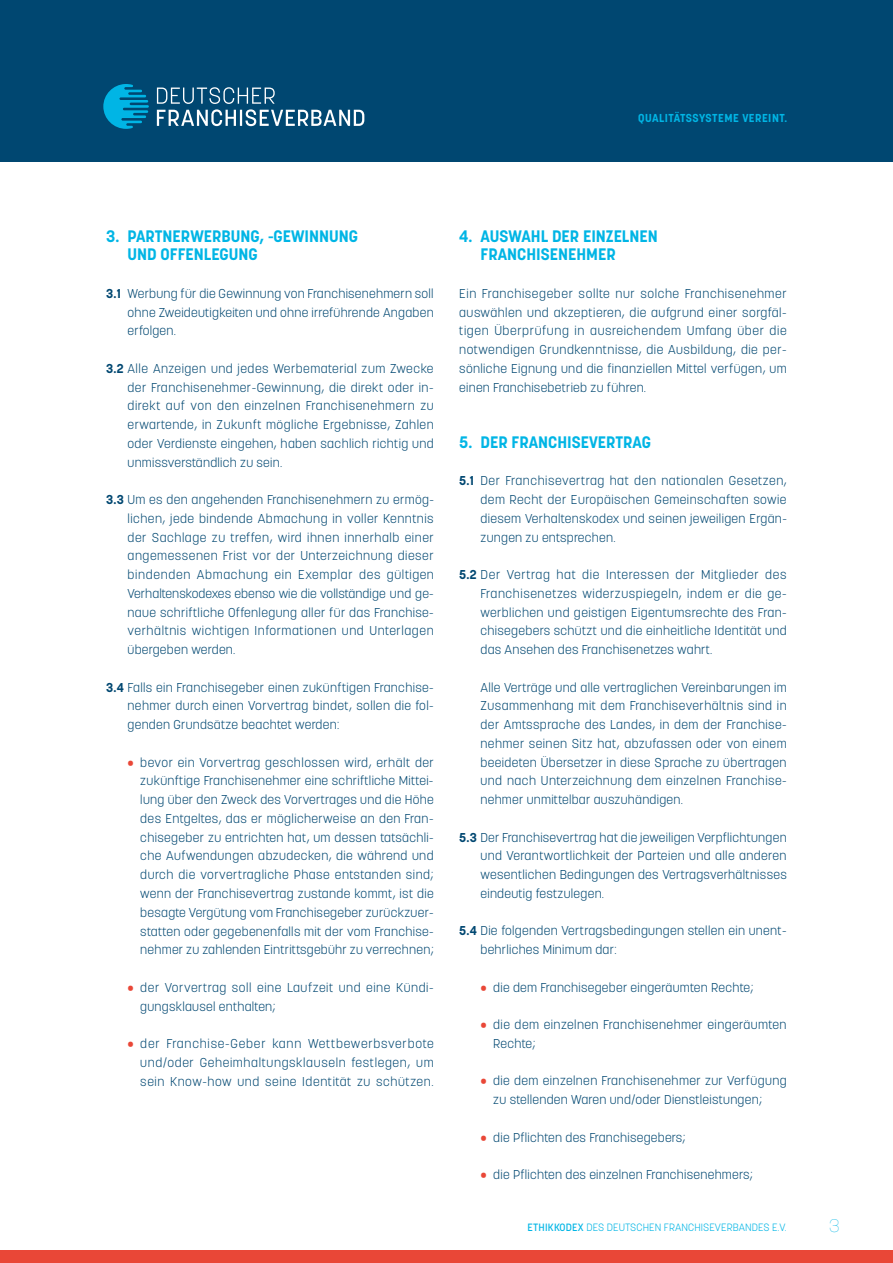
<style>
.page{position:relative;width:893px;height:1263px;background:#fff}
.page>*{position:absolute;margin:0;border:0;box-sizing:border-box;transform-origin:0 0}
.t1{font:100 18px "Korolev";color:#00b5e5}
.t2{font:700 16.5px/18.8px "Korolev";color:#00b5e5}
.t3{font:300 12.75px/18.8px "Korolev";letter-spacing:.02em;color:#004771;text-align:justify}
.t4{font:300 12.75px/18.8px "Korolev";letter-spacing:.045em;color:#004771}
.t5{font:700 11.4px "Korolev";letter-spacing:.045em;color:#00b5e5}
.t6{font:300 10.5px "Korolev";letter-spacing:.01em;color:#00b5e5}
.s1{font-weight:700}
.s2{color:#e94737}
.s3{font-weight:500}
</style>
<div class="page">
<div style="left:0;top:0;width:893px;height:162px;background:#004771"></div>
<div style="left:0;top:1250px;width:893px;height:13px;background:#e94737"></div>
<svg style="left:157px;top:87px;width:207px;height:39px"></svg>
<svg style="left:103px;top:84px;width:46px;height:45px"></svg>
<p class="t5" style="left:638px;top:111px;width:151px">QUALITÄTSSYSTEME VEREINT.</p>
<p class="t2" style="left:128px;top:226px;width:232px;text-indent:-21px">3. PARTNERWERBUNG, -GEWINNUNG<br>UND OFFENLEGUNG</p>
<p class="t3" style="left:128px;top:284px;width:308px;text-indent:-21px"><span class="s1">3.1</span> Werbung für die Gewinnung von Franchisenehmern soll ohne Zweideutigkeiten und ohne irreführende Angaben erfolgen.</p>
<p class="t3" style="left:128px;top:359px;width:308px;text-indent:-21px"><span class="s1">3.2</span> Alle Anzeigen und jedes Werbematerial zum Zwecke der Franchisenehmer-Gewinnung, die direkt oder in&shy;direkt auf von den einzelnen Franchisenehmern zu erwartende, in Zukunft mögliche Ergebnisse, Zahlen oder Verdienste eingehen, haben sachlich richtig und unmissverständlich zu sein.</p>
<p class="t3" style="left:128px;top:490px;width:308px;text-indent:-21px"><span class="s1">3.3</span> Um es den angehenden Franchisenehmern zu ermög&shy;lichen, jede bindende Abmachung in voller Kenntnis der Sachlage zu treffen, wird ihnen innerhalb einer angemessenen Frist vor der Unterzeichnung dieser bindenden Abmachung ein Exemplar des gültigen Verhaltenskodexes ebenso wie die vollständige und ge&shy;naue schriftliche Offenlegung aller für das Franchise&shy;verhältnis wichtigen Informationen und Unterlagen übergeben werden.</p>
<p class="t3" style="left:128px;top:678px;width:308px;text-indent:-21px"><span class="s1">3.4</span> Falls ein Franchisegeber einen zukünftigen Franchise&shy;nehmer durch einen Vorvertrag bindet, sollen die fol&shy;genden Grundsätze beachtet werden:</p>
<p class="t3" style="left:140px;top:753px;width:295px;text-indent:-13px"><span class="s2">•</span> bevor ein Vorvertrag geschlossen wird, erhält der zukünftige Franchisenehmer eine schriftliche Mittei&shy;lung über den Zweck des Vorvertrages und die Höhe des Entgeltes, das er möglicherweise an den Fran&shy;chisegeber zu entrichten hat, um dessen tatsächli&shy;che Aufwendungen abzudecken, die während und durch die vorvertragliche Phase entstanden sind; wenn der Franchisevertrag zustande kommt, ist die besagte Vergütung vom Franchisegeber zurückzuer&shy;statten oder gegebenenfalls mit der vom Franchise&shy;nehmer zu zahlenden Eintrittsgebühr zu verrechnen;</p>
<p class="t4" style="left:140px;top:978px;width:295px;text-indent:-13px"><span class="s2">•</span> der Vorvertrag soll eine Laufzeit und eine Kündi&shy;gungsklausel enthalten;</p>
<p class="t3" style="left:140px;top:1034px;width:295px;text-indent:-13px"><span class="s2">•</span> der Franchise-Geber kann Wettbewerbsverbote und/oder Geheimhaltungsklauseln festlegen, um sein Know-how und seine Identität zu schützen.</p>
<p class="t2" style="left:480px;top:226px;width:179px;text-indent:-21px">4. AUSWAHL DER EINZELNEN<br>FRANCHISENEHMER</p>
<p class="t3" style="left:459px;top:284px;width:329px">Ein Franchisegeber sollte nur solche Franchisenehmer auswählen und akzeptieren, die aufgrund einer sorgfäl&shy;tigen Überprüfung in ausreichendem Umfang über die notwendigen Grundkenntnisse, die Ausbildung, die per&shy;sönliche Eignung und die finanziellen Mittel verfügen, um einen Franchisebetrieb zu führen.</p>
<p class="t2" style="left:459px;top:433px;width:193px">5. DER FRANCHISEVERTRAG</p>
<p class="t3" style="left:480px;top:471px;width:308px;text-indent:-21px"><span class="s1">5.1</span> Der Franchisevertrag hat den nationalen Gesetzen, dem Recht der Europäischen Gemeinschaften sowie diesem Verhaltenskodex und seinen jeweiligen Ergän&shy;zungen zu entsprechen.</p>
<p class="t3" style="left:480px;top:565px;width:308px;text-indent:-21px"><span class="s1">5.2</span> Der Vertrag hat die Interessen der Mitglieder des Franchisenetzes widerzuspiegeln, indem er die ge&shy;werblichen und geistigen Eigentumsrechte des Fran&shy;chisegebers schützt und die einheitliche Identität und das Ansehen des Franchisenetzes wahrt.</p>
<p class="t3" style="left:480px;top:678px;width:308px">Alle Verträge und alle vertraglichen Vereinbarungen im Zusammenhang mit dem Franchiseverhältnis sind in der Amtssprache des Landes, in dem der Franchise&shy;nehmer seinen Sitz hat, abzufassen oder von einem beeideten Übersetzer in diese Sprache zu übertragen und nach Unterzeichnung dem einzelnen Franchise&shy;nehmer unmittelbar auszuhändigen.</p>
<p class="t3" style="left:480px;top:828px;width:308px;text-indent:-21px"><span class="s1">5.3</span> Der Franchisevertrag hat die jeweiligen Verpflichtungen und Verantwortlichkeit der Parteien und alle anderen wesentlichen Bedingungen des Vertragsverhältnisses eindeutig festzulegen.</p>
<p class="t3" style="left:480px;top:921px;width:308px;text-indent:-21px"><span class="s1">5.4</span> Die folgenden Vertragsbedingungen stellen ein unent&shy;behrliches Minimum dar:</p>
<p class="t3" style="left:480px;top:978px;width:274px"><span class="s2">•</span> die dem Franchisegeber eingeräumten Rechte;</p>
<p class="t3" style="left:493px;top:1015px;width:295px;text-indent:-13px"><span class="s2">•</span> die dem einzelnen Franchisenehmer eingeräumten<br>Rechte;</p>
<p class="t3" style="left:493px;top:1071px;width:295px;text-indent:-13px"><span class="s2">•</span> die dem einzelnen Franchisenehmer zur Verfügung zu stellenden Waren und/oder Dienstleistungen;</p>
<p class="t3" style="left:480px;top:1128px;width:207px"><span class="s2">•</span> die Pflichten des Franchisegebers;</p>
<p class="t3" style="left:480px;top:1165px;width:274px"><span class="s2">•</span> die Pflichten des einzelnen Franchisenehmers;</p>
<p class="t6" style="left:527px;top:1221px;width:261px"><span class="s3">ETHIKKODEX</span> DES DEUTSCHEN FRANCHISEVERBANDES E.V.</p>
<h1 class="t1" style="left:829px;top:1214px;width:12px">3</h1>
</div>
